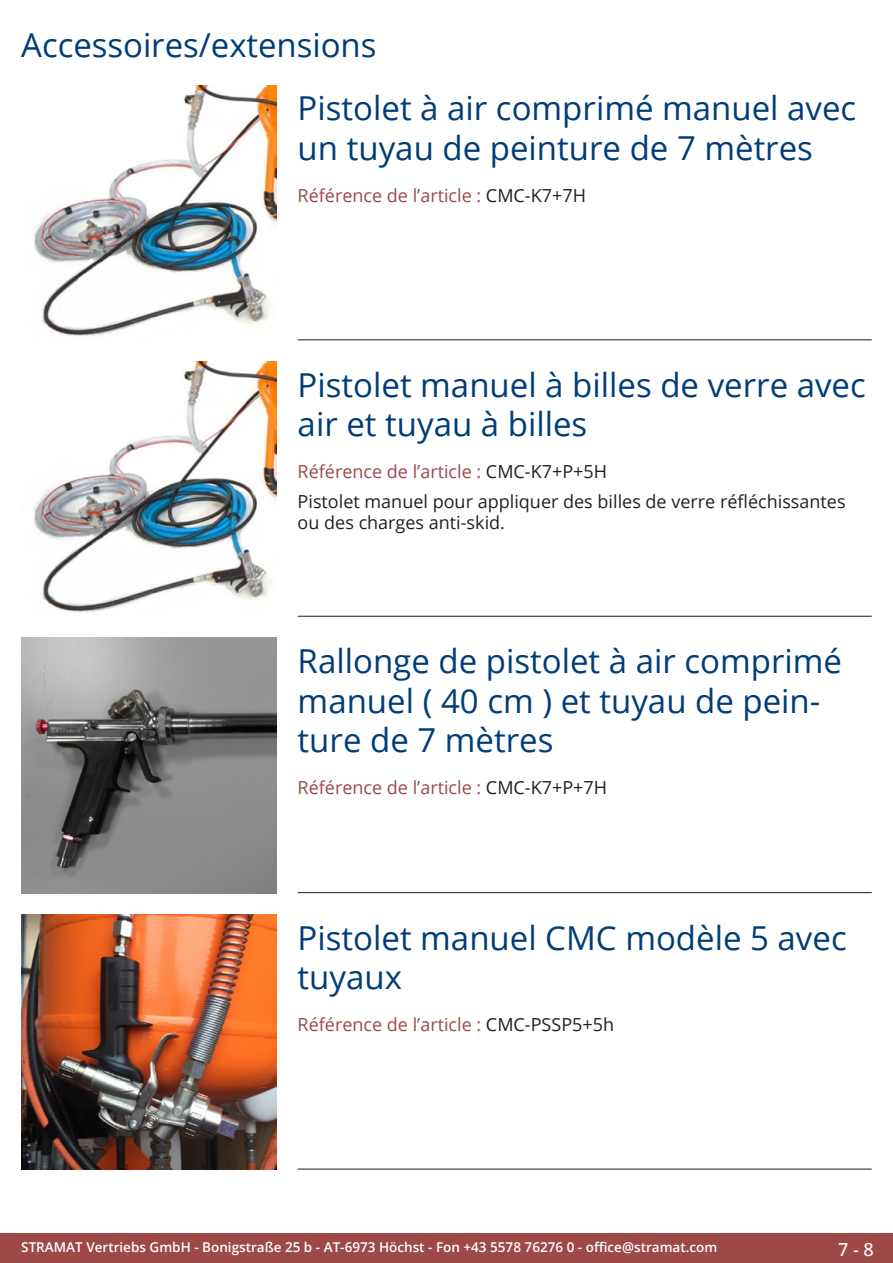
<style>
.page{position:relative;width:893px;height:1263px;background:#fff}
.page>*{position:absolute;margin:0;border:0;box-sizing:border-box;transform-origin:0 0}
.Produkttitel{font:33px/39.6px "Open Sans";color:#003d78}
.RastTitel{font:33px "Open Sans";color:#003d78}
.TechDaten_Überschrif{font:18px "Open Sans";color:#9c4948}
.Beschreibung_Text{font:18px/21.6px "Open Sans";color:#231f20}
.t1{font:500 18px "Open Sans";color:#fff}
.t2{font:600 13.5px "Open Sans";color:#fff}
.s1{color:#231f20}
</style>
<div class="page">
<div style="left:0;top:1233px;width:893px;height:30px;background:#9c4948"></div>
<hr style="left:298px;top:340px;width:574px;height:1px;background:#201d08">
<hr style="left:298px;top:616px;width:574px;height:1px;background:#201d08">
<hr style="left:298px;top:892px;width:574px;height:1px;background:#201d08">
<hr style="left:298px;top:1169px;width:574px;height:1px;background:#201d08">
<img style="left:33px;top:85px;width:243px;height:252px">
<img style="left:33px;top:361px;width:243px;height:252px">
<img style="left:21px;top:638px;width:255px;height:255px">
<img style="left:21px;top:914px;width:255px;height:255px">
<p class="RastTitel" style="left:21px;top:22px;width:357px">Accessoires/extensions</p>
<p class="Produkttitel" style="left:298px;top:88px;width:560px">Pistolet à air comprimé manuel avec un tuyau de peinture de 7 mètres</p>
<p class="TechDaten_Überschrif" style="left:298px;top:183px;width:290px">Référence de l’article : <span class="s1">CMC-K7+7H</span></p>
<p class="Produkttitel" style="left:298px;top:364px;width:570px">Pistolet manuel à billes de verre avec air et tuyau à billes</p>
<p class="TechDaten_Überschrif" style="left:298px;top:459px;width:311px">Référence de l’article : <span class="s1">CMC-K7+P+5H</span></p>
<p class="Beschreibung_Text" style="left:298px;top:490px;width:549px">Pistolet manuel pour appliquer des billes de verre réfléchissantes ou des charges anti-skid.</p>
<p class="Produkttitel" style="left:298px;top:640px;width:546px">Rallonge de pistolet à air comprimé manuel ( 40 cm ) et tuyau de pein&shy;ture de 7 mètres</p>
<p class="TechDaten_Überschrif" style="left:298px;top:775px;width:311px">Référence de l’article : <span class="s1">CMC-K7+P+7H</span></p>
<p class="Produkttitel" style="left:298px;top:917px;width:551px">Pistolet manuel CMC modèle 5 avec tuyaux</p>
<p class="TechDaten_Überschrif" style="left:298px;top:1012px;width:318px">Référence de l’article : <span class="s1">CMC-PSSP5+5h</span></p>
<p class="t2" style="left:21px;top:1238px;width:698px">STRAMAT Vertriebs GmbH - Bonigstraße 25 b - AT-6973 Höchst - Fon +43 5578 76276 0 - office@stramat.com</p>
<p class="t1" style="left:838px;top:1237px;width:37px">7 - 8</p>
</div>
